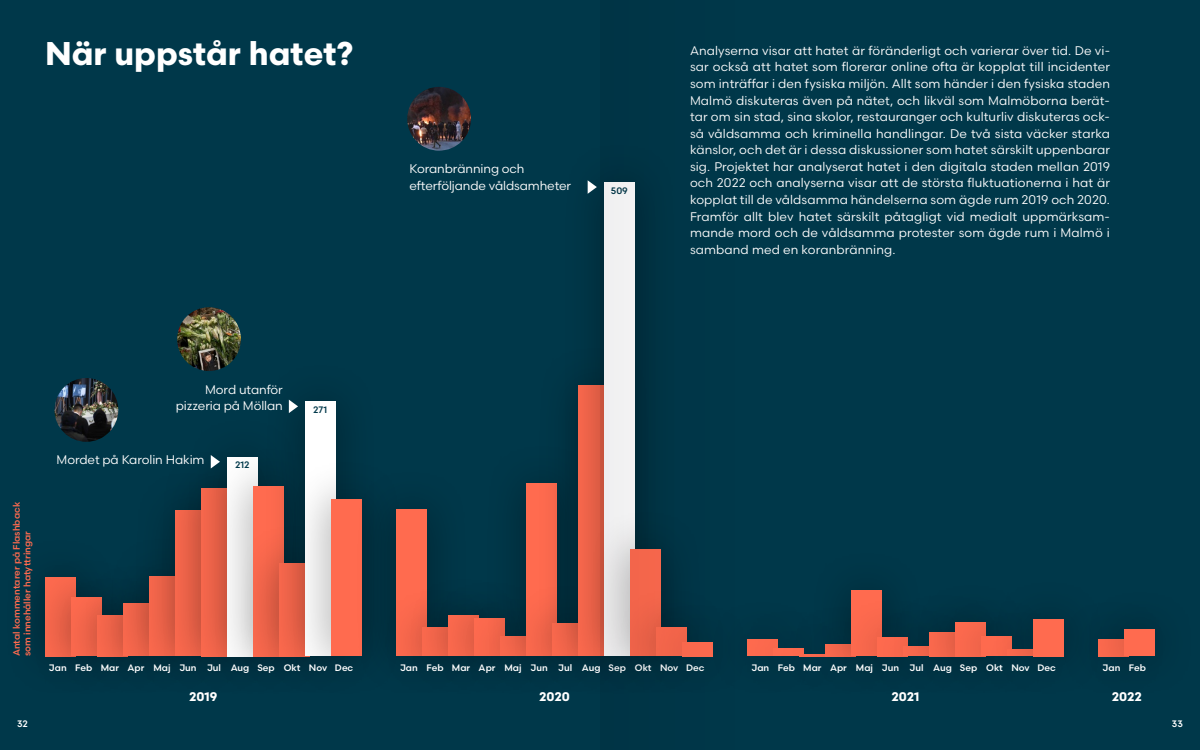
<style>
.page{position:relative;width:1200px;height:750px;background:#00384a}
.page>*{position:absolute;margin:0;border:0;box-sizing:border-box;transform-origin:0 0}
.t1{font:700 32.81px "Scandia";color:#fff}
.t2{font:12.5px/16.6px "Scandia";letter-spacing:-.01em;color:#fff;text-align:justify}
.t3{font:700 12.5px "Scandia";color:#fff}
.t4{font:500 9.38px "Scandia";color:#fff}
.t5{font:500 9.38px/10.8px "Scandia";color:#ff6b4f}
.t6{font:500 9.38px "Scandia";color:#00384a}
</style>
<div class="page">
<div style="left:29px;top:556px;width:115px;height:141px;background:#000;opacity:.38"></div>
<div style="left:55px;top:574px;width:114px;height:124px;background:#000;opacity:.38"></div>
<div style="left:81px;top:562px;width:115px;height:136px;background:#000;opacity:.38"></div>
<div style="left:107px;top:535px;width:115px;height:162px;background:#000;opacity:.38"></div>
<div style="left:133px;top:469px;width:115px;height:228px;background:#000;opacity:.38"></div>
<div style="left:159px;top:447px;width:115px;height:251px;background:#000;opacity:.38"></div>
<div style="left:185px;top:416px;width:115px;height:281px;background:#000;opacity:.38"></div>
<div style="left:211px;top:445px;width:115px;height:252px;background:#000;opacity:.38"></div>
<div style="left:253px;top:486px;width:31px;height:170px;background:#ff6b4f"></div>
<div style="left:237px;top:522px;width:115px;height:175px;background:#000;opacity:.38"></div>
<div style="left:263px;top:360px;width:115px;height:338px;background:#000;opacity:.38"></div>
<div style="left:305px;top:402px;width:31px;height:254px;background:#fff"></div>
<div style="left:289px;top:458px;width:115px;height:239px;background:#000;opacity:.38"></div>
<div style="left:331px;top:499px;width:31px;height:157px;background:#ff6b4f"></div>
<div style="left:354px;top:468px;width:115px;height:230px;background:#000;opacity:.38"></div>
<div style="left:396px;top:509px;width:31px;height:147px;background:#ff6b4f"></div>
<div style="left:381px;top:586px;width:113px;height:111px;background:#000;opacity:.38"></div>
<div style="left:407px;top:574px;width:113px;height:124px;background:#000;opacity:.38"></div>
<div style="left:433px;top:577px;width:113px;height:121px;background:#000;opacity:.38"></div>
<div style="left:459px;top:595px;width:112px;height:103px;background:#000;opacity:.38"></div>
<div style="left:484px;top:442px;width:115px;height:255px;background:#000;opacity:.38"></div>
<div style="left:526px;top:483px;width:31px;height:173px;background:#ff6b4f"></div>
<div style="left:511px;top:582px;width:113px;height:116px;background:#000;opacity:.38"></div>
<div style="left:536px;top:344px;width:115px;height:354px;background:#000;opacity:.38"></div>
<div style="left:562px;top:141px;width:115px;height:556px;background:#000;opacity:.38"></div>
<div style="left:588px;top:508px;width:115px;height:189px;background:#000;opacity:.38"></div>
<div style="left:735px;top:607px;width:107px;height:91px;background:#000;opacity:.38"></div>
<div style="left:766px;top:613px;width:97px;height:84px;background:#000;opacity:.38"></div>
<div style="left:786px;top:603px;width:109px;height:94px;background:#000;opacity:.38"></div>
<div style="left:809px;top:549px;width:115px;height:149px;background:#003748"></div>
<div style="left:851px;top:590px;width:31px;height:66px;background:#ff6b4f"></div>
<div style="left:837px;top:596px;width:112px;height:102px;background:#000;opacity:.38"></div>
<div style="left:864px;top:605px;width:109px;height:93px;background:#000;opacity:.38"></div>
<div style="left:888px;top:591px;width:113px;height:106px;background:#000;opacity:.38"></div>
<div style="left:914px;top:581px;width:113px;height:117px;background:#000;opacity:.38"></div>
<div style="left:941px;top:595px;width:112px;height:103px;background:#000;opacity:.38"></div>
<div style="left:970px;top:608px;width:106px;height:90px;background:#000;opacity:.38"></div>
<div style="left:992px;top:578px;width:114px;height:120px;background:#000;opacity:.38"></div>
<div style="left:1033px;top:619px;width:31px;height:37px;background:#ff6b4f"></div>
<div style="left:1058px;top:598px;width:111px;height:100px;background:#000;opacity:.38"></div>
<div style="left:1083px;top:588px;width:113px;height:109px;background:#003648"></div>
<div style="left:1124px;top:629px;width:31px;height:27px;background:#ff6b4f"></div>
<svg style="left:588px;top:180px;width:9px;height:14px"></svg>
<svg style="left:289px;top:400px;width:9px;height:13px"></svg>
<svg style="left:211px;top:455px;width:9px;height:13px"></svg>
<img style="left:54px;top:378px;width:64px;height:64px;border-radius:32px">
<img style="left:177px;top:307px;width:64px;height:64px;border-radius:32px">
<img style="left:407px;top:87px;width:64px;height:64px;border-radius:32px">
<svg style="left:600px;top:141px;width:142px;height:557px"></svg>
<h1 class="t1" style="left:45px;top:33px;width:310px">När uppstår hatet?</h1>
<p class="t2" style="left:409px;top:161px;width:163px">Koranbränning och efterföljande våldsamheter</p>
<p class="t6" style="left:611px;top:185px;width:18px">509</p>
<p class="t2" style="left:690px;top:42px;width:422px">Analyserna visar att hatet är föränderligt och varierar över tid. De vi&shy;sar också att hatet som florerar online ofta är kopplat till incidenter som inträffar i den fysiska miljön. Allt som händer i den fysiska staden Malmö diskuteras även på nätet, och likväl som Malmöborna berät&shy;tar om sin stad, sina skolor, restauranger och kulturliv diskuteras ock&shy;så våldsamma och kriminella handlingar. De två sista väcker starka känslor, och det är i dessa diskussioner som hatet särskilt uppenbarar sig. Projektet har analyserat hatet i den digitala staden mellan 2019 och 2022 och analyserna visar att de största fluktuationerna i hat är kopplat till de våldsamma händelserna som ägde rum 2019 och 2020.<br>Framför allt blev hatet särskilt påtagligt vid medialt uppmärksam&shy;mande mord och de våldsamma protester som ägde rum i Malmö i samband med en koranbränning.</p>
<p class="t2" style="left:176px;top:381px;width:109px;text-align:right">Mord utanför pizzeria på Möllan</p>
<p class="t6" style="left:313px;top:404px;width:16px">271</p>
<p class="t5" style="left:11px;top:656px;width:156px;rotate:-90deg">Antal kommentarer på Flashback som innehåller hatyttringar</p>
<p class="t2" style="left:57px;top:452px;width:150px">Mordet på Karolin Hakim</p>
<p class="t6" style="left:235px;top:459px;width:16px">212</p>
<p class="t4" style="left:49px;top:662px;width:306px">Jan Feb Mar Apr Maj Jun Jul Aug Sep Okt Nov Dec</p>
<p class="t4" style="left:400px;top:662px;width:306px">Jan Feb Mar Apr Maj Jun Jul Aug Sep Okt Nov Dec</p>
<p class="t4" style="left:751px;top:662px;width:306px">Jan Feb Mar Apr Maj Jun Jul Aug Sep Okt Nov Dec</p>
<p class="t4" style="left:1103px;top:662px;width:45px">Jan Feb</p>
<p class="t3" style="left:189px;top:689px;width:30px">2019</p>
<p class="t3" style="left:539px;top:689px;width:32px">2020</p>
<p class="t3" style="left:892px;top:689px;width:29px">2021</p>
<p class="t3" style="left:1112px;top:689px;width:31px">2022</p>
<p class="t4" style="left:17px;top:718px;width:12px">32</p>
<p class="t4" style="left:1172px;top:718px;width:13px">33</p>
</div>
